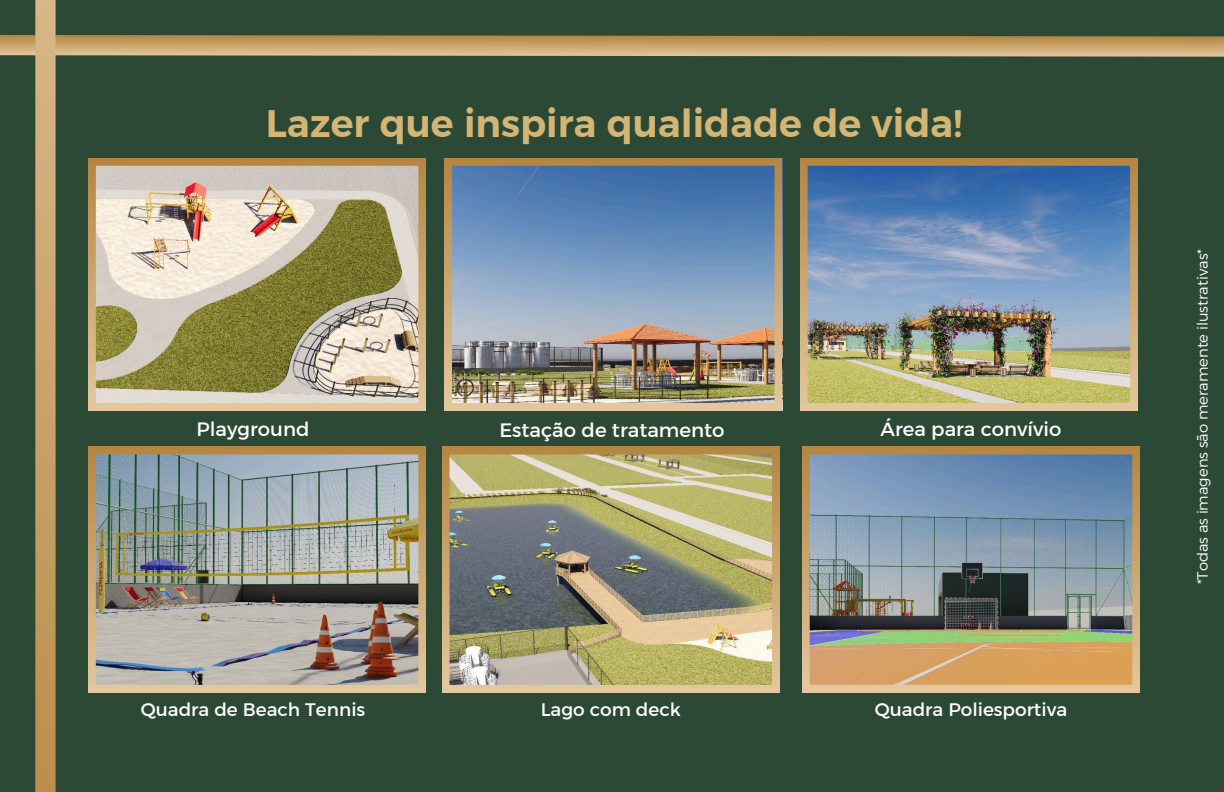
<style>
.page{position:relative;width:1224px;height:792px;background:#2c4935}
.page>*{position:absolute;margin:0;border:0;box-sizing:border-box;transform-origin:0 0}
.t1{font:700 38.2px "Kief Montaser Semi";color:#d3b575}
.t2{font:19.8px "Kief Montaser Regular";color:#fff}
.t3{font:19.7px "Kief Montaser Regular";color:#fff}
.t4{font:18.5px "Kief Montaser Regular";color:#fff}
.t5{font:14.8px "Kief Montaser Light";color:#fff}
</style>
<div class="page">
<img style="left:800px;top:158px;width:338px;height:252px">
<img style="left:88px;top:447px;width:338px;height:245px">
<img style="left:442px;top:447px;width:338px;height:245px">
<img style="left:802px;top:447px;width:338px;height:245px">
<svg style="left:88px;top:158px;width:338px;height:252px;background:#bdb18f"></svg>
<img style="left:444px;top:158px;width:338px;height:252px">
<svg style="left:0;top:35px;width:1224px;height:22px;background:#bd9d69"></svg>
<div style="left:35px;top:0;width:21px;height:792px;background:linear-gradient(to bottom,#d7b787,#ba8e4e)"></div>
<p class="t1" style="left:266px;top:100px;width:698px">Lazer que inspira qualidade de vida!</p>
<p class="t3" style="left:196px;top:417px;width:114px">Playground</p>
<h2 class="t3" style="left:881px;top:417px;width:182px">Área para convívio</h2>
<p class="t2" style="left:499px;top:417px;width:227px">Estação de tratamento</p>
<h2 class="t4" style="left:141px;top:698px;width:226px">Quadra de Beach Tennis</h2>
<p class="t4" style="left:541px;top:698px;width:142px">Lago com deck</p>
<p class="t4" style="left:875px;top:698px;width:194px">Quadra Poliesportiva</p>
<h2 class="t5" style="left:1193px;top:584px;width:337px;rotate:-90deg">*Todas as imagens são meramente ilustrativas*</h2>
</div>
